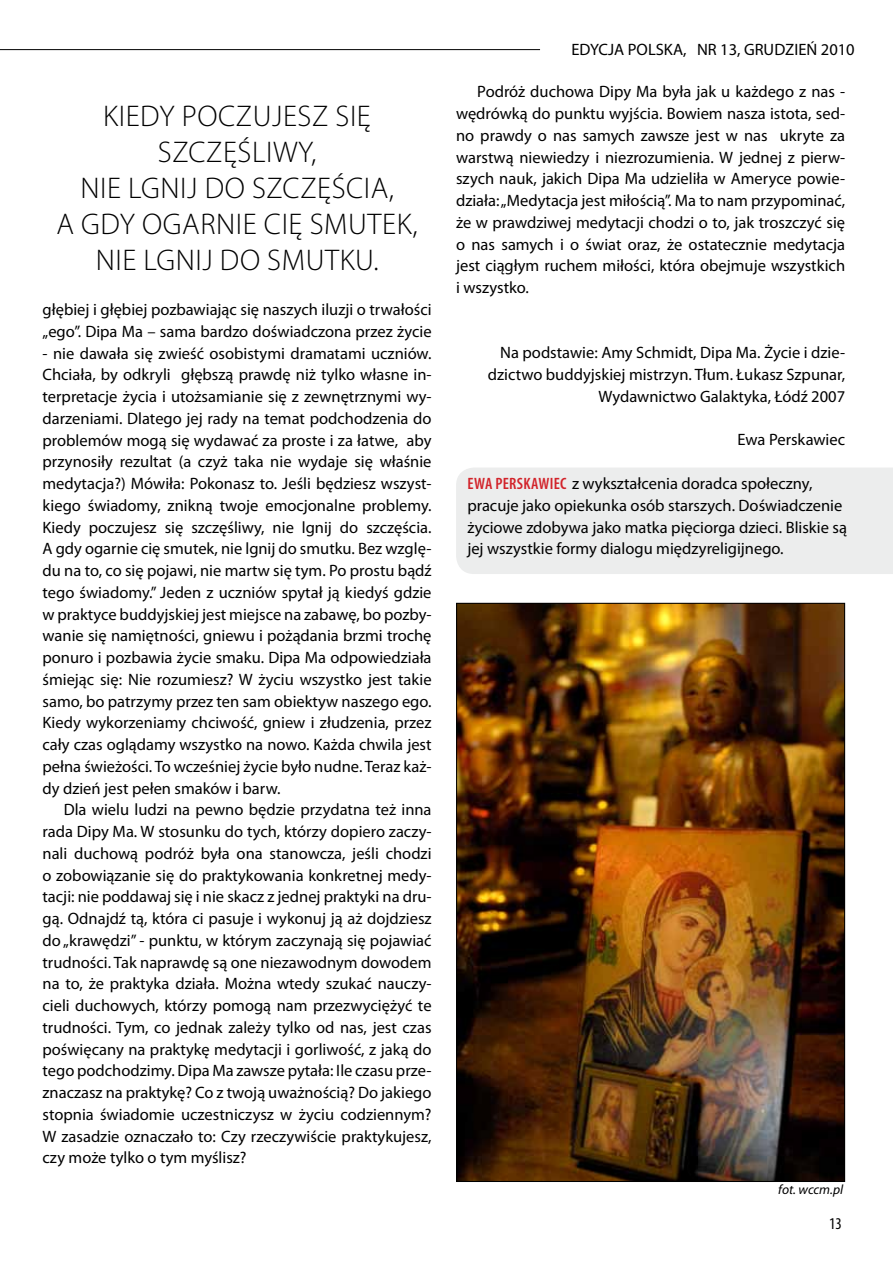
<style>
.page{position:relative;width:893px;height:1263px;background:#fff}
.page>*{position:absolute;margin:0;border:0;box-sizing:border-box;transform-origin:0 0}
.t1{font:300 30px/36px "Myriad Pro";letter-spacing:.02em;color:#000;text-align:center}
.t2{font:16.5px/21.8px "Myriad Pro";color:#000;text-align:justify}
.t3{font:condensed 16.5px "Myriad Pro";color:#000}
.t4{font:italic 13.5px "Myriad Pro";color:#000}
.s1{font-weight:600;font-stretch:condensed;color:#d2232a}
</style>
<div class="page">
<hr style="left:0;top:49px;width:540px;height:1px;background:#000">
<div style="left:456px;top:468px;width:437px;height:106px;background:#eceded"></div>
<img style="left:458px;top:605px;width:385px;height:575px">
<h1 class="t1" style="left:57px;top:98px;width:363px">KIEDY POCZUJESZ SIĘ<br>SZCZĘŚLIWY,<br>NIE LGNIJ DO SZCZĘŚCIA,<br>A GDY OGARNIE CIĘ SMUTEK,<br>NIE LGNIJ DO SMUTKU.</h1>
<p class="t2" style="left:43px;top:298px;width:391px">głębiej i głębiej pozbawiając się naszych iluzji o trwałości „ego”. Dipa Ma – sama bardzo doświadczona przez życie</p>
<p class="t2" style="left:43px;top:342px;width:391px">- nie dawała się zwieść osobistymi dramatami uczniów.<br>Chciała, by odkryli głębszą prawdę niż tylko własne in&shy;terpretacje życia i utożsamianie się z zewnętrznymi wy&shy;darzeniami. Dlatego jej rady na temat podchodzenia do problemów mogą się wydawać za proste i za łatwe, aby przynosiły rezultat (a czyż taka nie wydaje się właśnie medytacja?) Mówiła: Pokonasz to. Jeśli będziesz wszyst&shy;kiego świadomy, znikną twoje emocjonalne problemy.<br>Kiedy poczujesz się szczęśliwy, nie lgnij do szczęścia.<br>A gdy ogarnie cię smutek, nie lgnij do smutku. Bez wzglę&shy;du na to, co się pojawi, nie martw się tym. Po prostu bądź tego świadomy.” Jeden z uczniów spytał ją kiedyś gdzie w praktyce buddyjskiej jest miejsce na zabawę, bo pozby&shy;wanie się namiętności, gniewu i pożądania brzmi trochę ponuro i pozbawia życie smaku. Dipa Ma odpowiedziała śmiejąc się: Nie rozumiesz? W życiu wszystko jest takie samo, bo patrzymy przez ten sam obiektyw naszego ego.<br>Kiedy wykorzeniamy chciwość, gniew i złudzenia, przez cały czas oglądamy wszystko na nowo. Każda chwila jest pełna świeżości. To wcześniej życie było nudne. Teraz każ&shy;dy dzień jest pełen smaków i barw.</p>
<p class="t2" style="left:43px;top:799px;width:391px;text-indent:21px">Dla wielu ludzi na pewno będzie przydatna też inna rada Dipy Ma. W stosunku do tych, którzy dopiero zaczy&shy;nali duchową podróż była ona stanowcza, jeśli chodzi o zobowiązanie się do praktykowania konkretnej medy&shy;tacji: nie poddawaj się i nie skacz z jednej praktyki na dru&shy;gą. Odnajdź tą, która ci pasuje i wykonuj ją aż dojdziesz do „krawędzi” - punktu, w którym zaczynają się pojawiać trudności. Tak naprawdę są one niezawodnym dowodem na to, że praktyka działa. Można wtedy szukać nauczy&shy;cieli duchowych, którzy pomogą nam przezwyciężyć te trudności. Tym, co jednak zależy tylko od nas, jest czas poświęcany na praktykę medytacji i gorliwość, z jaką do tego podchodzimy. Dipa Ma zawsze pytała: Ile czasu prze&shy;znaczasz na praktykę? Co z twoją uważnością? Do jakiego stopnia świadomie uczestniczysz w życiu codziennym?<br>W zasadzie oznaczało to: Czy rzeczywiście praktykujesz, czy może tylko o tym myślisz?</p>
<p class="t2" style="left:546px;top:39px;width:272px">EDYCJA POLSKA, NR 12, PAŹDZIERNIK</p>
<p class="t2" style="left:571px;top:39px;width:285px">EDYCJA POLSKA, NR 13, GRUDZIEŃ 2010</p>
<p class="t2" style="left:456px;top:81px;width:391px;text-indent:21px">Podróż duchowa Dipy Ma była jak u każdego z nas - wędrówką do punktu wyjścia. Bowiem nasza istota, sed&shy;no prawdy o nas samych zawsze jest w nas ukryte za warstwą niewiedzy i niezrozumienia. W jednej z pierw&shy;szych nauk, jakich Dipa Ma udzieliła w Ameryce powie&shy;działa: „Medytacja jest miłością”. Ma to nam przypominać, że w prawdziwej medytacji chodzi o to, jak troszczyć się o nas samych i o świat oraz, że ostatecznie medytacja jest ciągłym ruchem miłości, która obejmuje wszystkich i wszystko.</p>
<p class="t2" style="left:488px;top:342px;width:359px;text-align:right">Na podstawie: Amy Schmidt, Dipa Ma. Życie i dzie&shy;dzictwo buddyjskiej mistrzyn. Tłum. Łukasz Szpunar,<br>Wydawnictwo Galaktyka, Łódź 2007</p>
<p class="t2" style="left:737px;top:429px;width:109px">Ewa Perskawiec</p>
<p class="t2" style="left:467px;top:472px;width:381px;text-align:left"><span class="s1">EWA PERSKAWIEC</span> z wykształcenia doradca społeczny, pracuje jako opiekunka osób starszych. Doświadczenie życiowe zdobywa jako matka pięciorga dzieci. Bliskie są jej wszystkie formy dialogu międzyreligijnego.</p>
<p class="t4" style="left:778px;top:1181px;width:67px">fot. wccm.pl</p>
<p class="t3" style="left:829px;top:1213px;width:14px">13</p>
</div>
